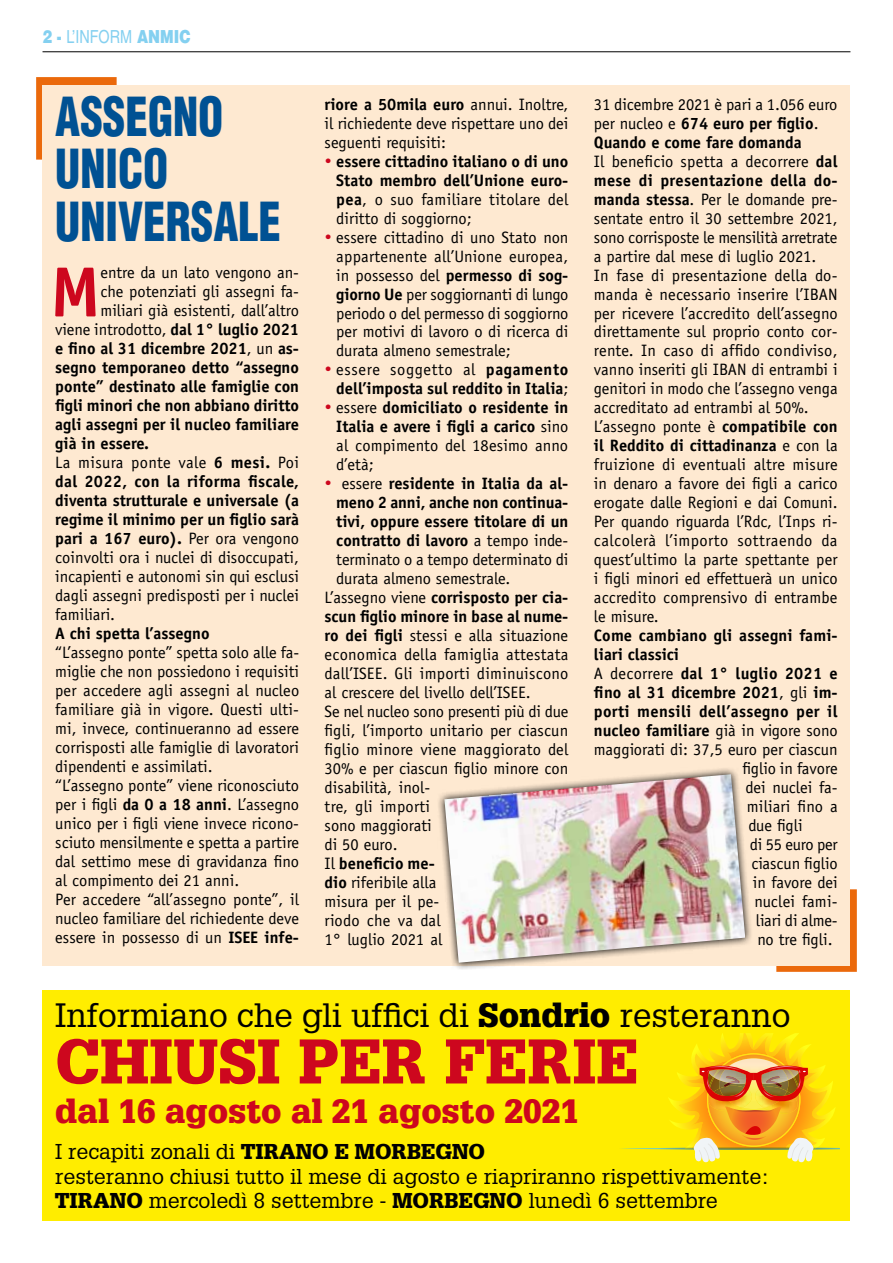
<style>
.page{position:relative;width:893px;height:1263px;background:#fff}
.page>*{position:absolute;margin:0;border:0;box-sizing:border-box;transform-origin:0 0}
.t1{font:700 71.25px "Officina Sans";color:#cd071e}
.t2{font:900 61.5px "Glypha LT Std";color:#cd071e}
.t3{font:900 condensed 52.5px/52.5px "Helvetica LT Std";color:#005193;scale:.86 1}
.t4{font:33px "Glypha LT Std";color:#000}
.t5{font:900 33px "Glypha LT Std";color:#cd071e}
.t6{font:21px/24.2px "Glypha LT Std";color:#000}
.t7{font:18px "Helvetica LT Std";color:#84d0f0;scale:.8 1}
.t8{font:16.5px/18.9px "Officina Sans Std";color:#000}
.t9{font:700 16.5px/19px "Officina Sans Std";color:#000;text-align:justify}
.t10{font:700 16.5px "Officina Sans Std";letter-spacing:.02em;color:#000}
.t11{font:16.5px "Officina Sans Std";letter-spacing:.02em;color:#000}
.s1{font-weight:900}
.s2{font-weight:700}
.s3{font-weight:400}
.s4{color:#cd071e}
</style>
<div class="page">
<hr style="left:43px;top:51px;width:807px;height:1px;background:#000">
<div style="left:36px;top:77px;width:81px;height:83px;background:#eb690b"></div>
<div style="left:776px;top:889px;width:81px;height:83px;background:#eb690b"></div>
<div style="left:43px;top:85px;width:807px;height:880px;background:#fee9d1"></div>
<div style="left:43px;top:990px;width:807px;height:230px;background:#ffed00"></div>
<svg style="left:620px;top:1033px;width:220px;height:129px"></svg>
<svg style="left:436px;top:768px;width:317px;height:201px"></svg>
<img style="left:444px;top:774px;width:301px;height:189px">
<p class="t7" style="left:43px;top:26px;width:187px"><span class="s1">2 -</span> L’INFORM <span class="s1">ANMIC</span></p>
<h3 class="t3" style="left:55px;top:90px;width:264px">ASSEGNO<br>UNICO<br>UNIVERSALE</h3>
<h1 class="t1" style="left:50px;top:248px;width:52px">M</h1>
<p class="t8" style="left:100px;top:263px;width:200px">entre da un lato vengono an-</p>
<p class="t8" style="left:100px;top:282px;width:200px">che potenziati gli assegni fa-</p>
<p class="t8" style="left:100px;top:301px;width:200px">miliari già esistenti, dall’altro</p>
<p class="t8" style="left:55px;top:320px;width:245px">viene introdotto, <span class="s2">dal 1° luglio 2021</span></p>
<p class="t9" style="left:55px;top:339px;width:245px">e fino al 31 dicembre 2021<span class="s3">, un</span> as-</p>
<p class="t9" style="left:55px;top:358px;width:245px">segno temporaneo detto “assegno</p>
<p class="t9" style="left:55px;top:377px;width:245px">ponte” destinato alle famiglie con</p>
<p class="t9" style="left:55px;top:396px;width:245px">figli minori che non abbiano diritto</p>
<p class="t9" style="left:55px;top:415px;width:245px">agli assegni per il nucleo familiare</p>
<p class="t9" style="left:55px;top:434px;width:95px">già in essere.</p>
<p class="t11" style="left:55px;top:453px;width:245px">La misura ponte vale <span class="s2">6 mesi.</span> Poi</p>
<p class="t9" style="left:55px;top:472px;width:245px">dal 2022, con la riforma fiscale,</p>
<p class="t9" style="left:55px;top:491px;width:245px">diventa strutturale e universale (a</p>
<p class="t9" style="left:55px;top:510px;width:245px">regime il minimo per un figlio sarà</p>
<p class="t9" style="left:55px;top:529px;width:245px">pari a 167 euro). <span class="s3">Per ora vengono</span></p>
<p class="t8" style="left:55px;top:548px;width:245px">coinvolti ora i nuclei di disoccupati,</p>
<p class="t8" style="left:55px;top:567px;width:245px">incapienti e autonomi sin qui esclusi</p>
<p class="t8" style="left:55px;top:586px;width:245px">dagli assegni predisposti per i nuclei</p>
<p class="t8" style="left:55px;top:605px;width:61px">familiari.</p>
<p class="t9" style="left:55px;top:624px;width:156px">A chi spetta l’assegno</p>
<p class="t8" style="left:55px;top:643px;width:245px">“L’assegno ponte” spetta solo alle fa&shy;miglie che non possiedono i requisiti per accedere agli assegni al nucleo familiare già in vigore. Questi ulti&shy;mi, invece, continueranno ad essere corrisposti alle famiglie di lavoratori dipendenti e assimilati.<br>“L’assegno ponte” viene riconosciuto per i figli <span class="s2">da 0 a 18 anni</span>. L’assegno unico per i figli viene invece ricono&shy;sciuto mensilmente e spetta a partire dal settimo mese di gravidanza fino al compimento dei 21 anni.<br>Per accedere “all’assegno ponte”, il nucleo familiare del richiedente deve essere in possesso di un <span class="s2">ISEE infe-</span></p>
<p class="t8" style="left:325px;top:95px;width:245px;text-align:justify"><span class="s2">riore a 50mila euro</span> annui. Inoltre, il richiedente deve rispettare uno dei seguenti requisiti:</p>
<p class="t9" style="left:336px;top:151px;width:234px;text-indent:-12px"><span class="s4">•</span> essere cittadino italiano o di uno Stato membro dell’Unione euro&shy;pea<span class="s3">, o suo familiare titolare del diritto di soggiorno;</span></p>
<p class="t8" style="left:336px;top:227px;width:234px;text-align:justify;text-indent:-12px"><span class="s4">•</span> essere cittadino di uno Stato non appartenente all’Unione europea, in possesso del <span class="s2">permesso di sog&shy;giorno Ue</span> per soggiornanti di lungo periodo o del permesso di soggiorno per motivi di lavoro o di ricerca di durata almeno semestrale;</p>
<p class="t9" style="left:325px;top:360px;width:245px;text-align:right"><span class="s4">•</span> <span class="s3">essere soggetto al</span> pagamento dell’imposta sul reddito in Italia<span class="s3">;</span></p>
<p class="t9" style="left:336px;top:398px;width:234px;text-indent:-12px"><span class="s4">•</span> <span class="s3">essere</span> domiciliato o residente in Italia e avere i figli a carico <span class="s3">sino al compimento del 18esimo anno d’età;</span></p>
<p class="t9" style="left:325px;top:474px;width:245px"><span class="s4">•</span> <span class="s3">essere</span> residente in Italia da al-</p>
<p class="t9" style="left:336px;top:493px;width:234px">meno 2 anni, anche non continua-</p>
<p class="t9" style="left:336px;top:512px;width:234px">tivi, oppure essere titolare di un</p>
<p class="t9" style="left:336px;top:531px;width:234px">contratto di lavoro <span class="s3">a tempo inde-</span></p>
<p class="t8" style="left:336px;top:550px;width:234px">terminato o a tempo determinato di</p>
<p class="t8" style="left:336px;top:569px;width:175px">durata almeno semestrale.</p>
<p class="t9" style="left:325px;top:588px;width:245px"><span class="s3">L’assegno viene</span> corrisposto per cia-</p>
<p class="t9" style="left:325px;top:607px;width:245px">scun figlio minore in base al nume-</p>
<p class="t8" style="left:325px;top:626px;width:245px"><span class="s2">ro dei figli</span> stessi e alla situazione</p>
<p class="t8" style="left:325px;top:645px;width:245px">economica della famiglia attestata</p>
<p class="t8" style="left:325px;top:664px;width:245px">dall’ISEE. Gli importi diminuiscono</p>
<p class="t8" style="left:325px;top:683px;width:207px">al crescere del livello dell’ISEE.</p>
<p class="t8" style="left:325px;top:702px;width:245px">Se nel nucleo sono presenti più di due</p>
<p class="t8" style="left:325px;top:721px;width:245px">figli, l’importo unitario per ciascun</p>
<p class="t8" style="left:325px;top:740px;width:245px">figlio minore viene maggiorato del</p>
<p class="t8" style="left:325px;top:759px;width:245px">30% e per ciascun figlio minore con</p>
<p class="t8" style="left:325px;top:778px;width:107px">disabilità, inol-</p>
<p class="t8" style="left:325px;top:797px;width:107px">tre, gli importi</p>
<p class="t8" style="left:325px;top:816px;width:109px">sono maggiorati</p>
<p class="t8" style="left:325px;top:835px;width:75px">di 50 euro.</p>
<p class="t9" style="left:325px;top:853px;width:112px"><span class="s3">Il</span> beneficio me-</p>
<p class="t8" style="left:325px;top:873px;width:113px"><span class="s2">dio</span> riferibile alla</p>
<p class="t8" style="left:325px;top:892px;width:116px">misura per il pe-</p>
<p class="t8" style="left:325px;top:911px;width:118px">riodo che va dal</p>
<p class="t8" style="left:325px;top:930px;width:119px">1° luglio 2021 al</p>
<p class="t8" style="left:594px;top:95px;width:245px">31 dicembre 2021 è pari a 1.056 euro per nucleo e <span class="s2">674 euro per figlio</span>.<br><span class="s2">Quando e come fare domanda<br></span>Il beneficio spetta a decorrere <span class="s2">dal mese di presentazione della do&shy;manda stessa</span>. Per le domande pre&shy;sentate entro il 30 settembre 2021, sono corrisposte le mensilità arretrate a partire dal mese di luglio 2021.<br>In fase di presentazione della do&shy;manda è necessario inserire l’IBAN per ricevere l’accredito dell’assegno direttamente sul proprio conto cor&shy;rente. In caso di affido condiviso, vanno inseriti gli IBAN di entrambi i genitori in modo che l’assegno venga accreditato ad entrambi al 50%.<br>L’assegno ponte è <span class="s2">compatibile con il Reddito di cittadinanza</span> e con la fruizione di eventuali altre misure in denaro a favore dei figli a carico erogate dalle Regioni e dai Comuni.<br>Per quando riguarda l’Rdc, l’Inps ri&shy;calcolerà l’importo sottraendo da quest’ultimo la parte spettante per i figli minori ed effettuerà un unico accredito comprensivo di entrambe le misure.</p>
<p class="t9" style="left:594px;top:626px;width:245px">Come cambiano gli assegni fami-</p>
<p class="t9" style="left:594px;top:645px;width:87px">liari classici</p>
<p class="t9" style="left:594px;top:664px;width:245px"><span class="s3">A decorrere</span> dal 1° luglio 2021 e</p>
<p class="t9" style="left:594px;top:683px;width:245px">fino al 31 dicembre 2021<span class="s3">, gli</span> im-</p>
<p class="t10" style="left:594px;top:701px;width:245px">porti mensili dell’assegno per il</p>
<p class="t9" style="left:594px;top:721px;width:245px">nucleo familiare <span class="s3">già in vigore sono</span></p>
<p class="t8" style="left:594px;top:740px;width:245px">maggiorati di: 37,5 euro per ciascun</p>
<p class="t8" style="left:742px;top:759px;width:97px">figlio in favore</p>
<p class="t8" style="left:745px;top:778px;width:94px">dei nuclei fa-</p>
<p class="t8" style="left:747px;top:797px;width:92px">miliari fino a</p>
<p class="t8" style="left:748px;top:816px;width:56px">due figli</p>
<p class="t8" style="left:750px;top:835px;width:89px">di 55 euro per</p>
<p class="t8" style="left:751px;top:854px;width:88px">ciascun figlio</p>
<p class="t8" style="left:753px;top:873px;width:86px">in favore dei</p>
<p class="t8" style="left:754px;top:892px;width:85px">nuclei fami-</p>
<p class="t8" style="left:756px;top:911px;width:83px">liari di alme-</p>
<p class="t8" style="left:757px;top:930px;width:77px">no tre figli.</p>
<h3 class="t4" style="left:55px;top:995px;width:736px">Informiano che gli uffici di <span class="s1">SONDRIO</span> resteranno</h3>
<h2 class="t2" style="left:55px;top:1024px;width:584px">CHIUSI PER FERIE</h2>
<h3 class="t5" style="left:55px;top:1091px;width:525px">DAL 16 AGOSTO AL 21 AGOSTO 2021</h3>
<p class="t6" style="left:55px;top:1139px;width:716px">I recapiti zonali di <span class="s1">TIRANO E MORBEGNO<br></span>resteranno chiusi tutto il mese di agosto e riapriranno rispettivamente:<br><span class="s1">TIRANO</span> mercoledì 8 settembre - <span class="s1">MORBEGNO</span> lunedì 6 settembre</p>
</div>
